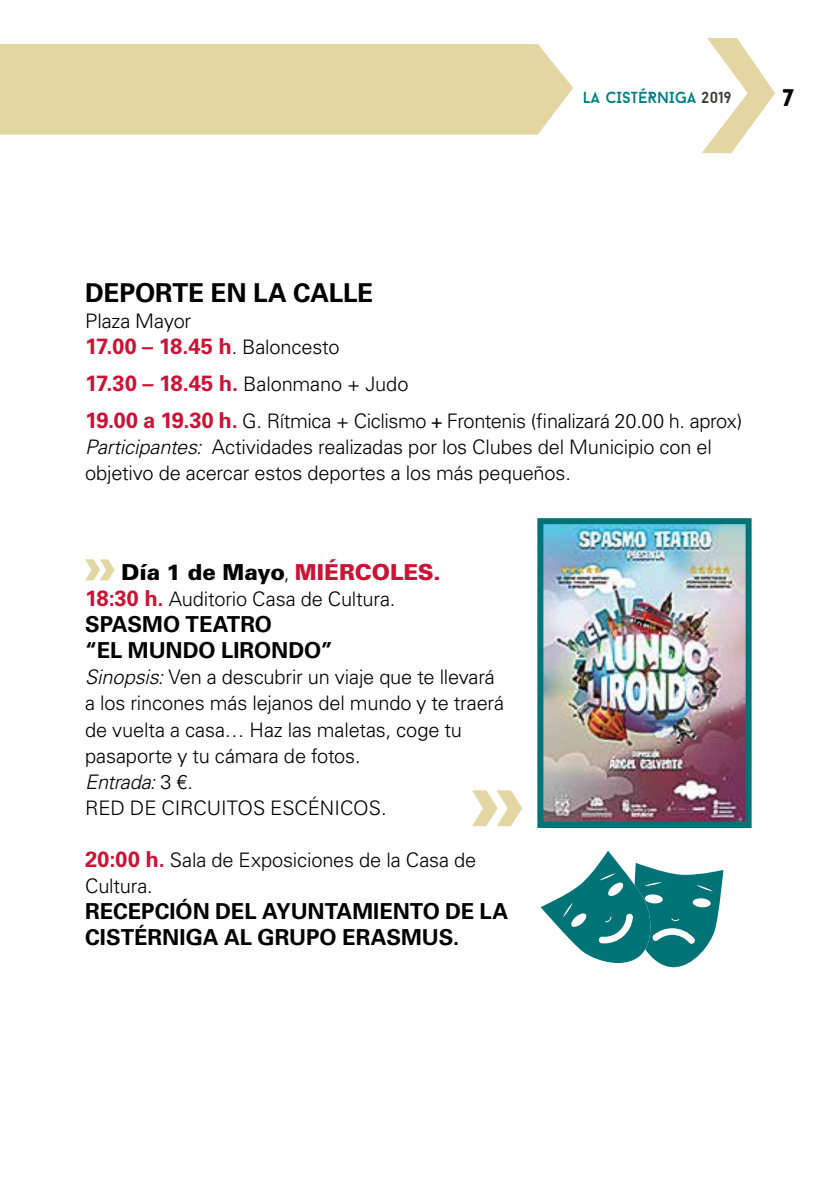
<style>
.page{position:relative;width:840px;height:1191px;background:#fff}
.page>*{position:absolute;margin:0;border:0;box-sizing:border-box;transform-origin:0 0}
.t1{font:700 26px "Univers LT";letter-spacing:-.01em;color:#000}
.t2{font:900 24px "Baron Neue";color:#000}
.t3{font:700 22px/26px "Univers LT";color:#000}
.t4{font:700 22px "Univers LT";letter-spacing:-.015em;color:#cd1236}
.t5{font:900 22px "Univers LT";letter-spacing:-.005em;color:#000}
.t6{font:300 20px/26px "Univers LT";letter-spacing:-.01em;color:#000}
.t7{font:16px "Baron Neue";color:#007d83}
.s1{color:#3c3c3b}
.s2{font-weight:300;font-size:20px;color:#000}
.s3{font-weight:700;font-size:22px;color:#cd1236}
.s4{font-family:"Helvetica";font-weight:400;font-size:19px}
.s5{font-style:italic}
.s6{font-weight:300;font-size:20px}
.s7{color:#cd1236}
</style>
<div class="page">
<svg style="left:702px;top:38px;width:72px;height:115px"></svg>
<div style="left:0;top:44px;width:573px;height:91px;background:#e4d6a3"></div>
<svg style="left:85px;top:559px;width:30px;height:21px"></svg>
<img style="left:544px;top:525px;width:200px;height:296px">
<div style="left:537px;top:518px;width:214px;height:310px;border:6px solid #007377"></div>
<svg style="left:472px;top:790px;width:50px;height:36px"></svg>
<svg style="left:540px;top:851px;width:183px;height:116px"></svg>
<p class="t7" style="left:582px;top:87px;width:150px">LA CISTÉRNIGA <span class="s1">2019</span></p>
<p class="t2" style="left:782px;top:82px;width:12px">7</p>
<h1 class="t1" style="left:85px;top:277px;width:289px">DEPORTE EN LA CALLE</h1>
<p class="t6" style="left:85px;top:307px;width:108px">Plaza Mayor</p>
<p class="t4" style="left:85px;top:333px;width:256px">17.00 – 18.45 h<span class="s2">. Baloncesto</span></p>
<p class="t6" style="left:85px;top:365px;width:658px;line-height:37.4px"><span class="s3">17.30 – 18.45 h.</span> Balonmano + Judo<br><span class="s3">19.00 a 19.30 h.</span> G. Rítmica + Ciclismo <span class="s4">+</span> Frontenis (finalizará 20.00 h. aprox)</p>
<p class="t6" style="left:85px;top:434px;width:628px"><span class="s5">Participantes:</span> Actividades realizadas por los Clubes del Municipio con el objetivo de acercar estos deportes a los más pequeños.</p>
<p class="t5" style="left:121px;top:559px;width:321px">Día 1 de Mayo<span class="s6">,</span> <span class="s7">MIÉRCOLES.</span></p>
<p class="t6" style="left:85px;top:586px;width:312px"><span class="s3">18:30 h.</span> Auditorio Casa de Cultura.</p>
<p class="t3" style="left:85px;top:612px;width:249px">SPASMO TEATRO<br>“EL MUNDO LIRONDO”</p>
<p class="t6" style="left:85px;top:664px;width:420px"><span class="s5">Sinopsis:</span> Ven a descubrir un viaje que te llevará a los rincones más lejanos del mundo y te traerá de vuelta a casa… Haz las maletas, coge tu pasaporte y tu cámara de fotos.<br><span class="s5">Entrada:</span> 3 €.<br>RED DE CIRCUITOS ESCÉNICOS.</p>
<p class="t6" style="left:85px;top:846px;width:392px"><span class="s3">20:00 h.</span> Sala de Exposiciones de la Casa de<br>Cultura.</p>
<p class="t3" style="left:85px;top:898px;width:424px">RECEPCIÓN DEL AYUNTAMIENTO DE LA<br>CISTÉRNIGA AL GRUPO ERASMUS.</p>
</div>
